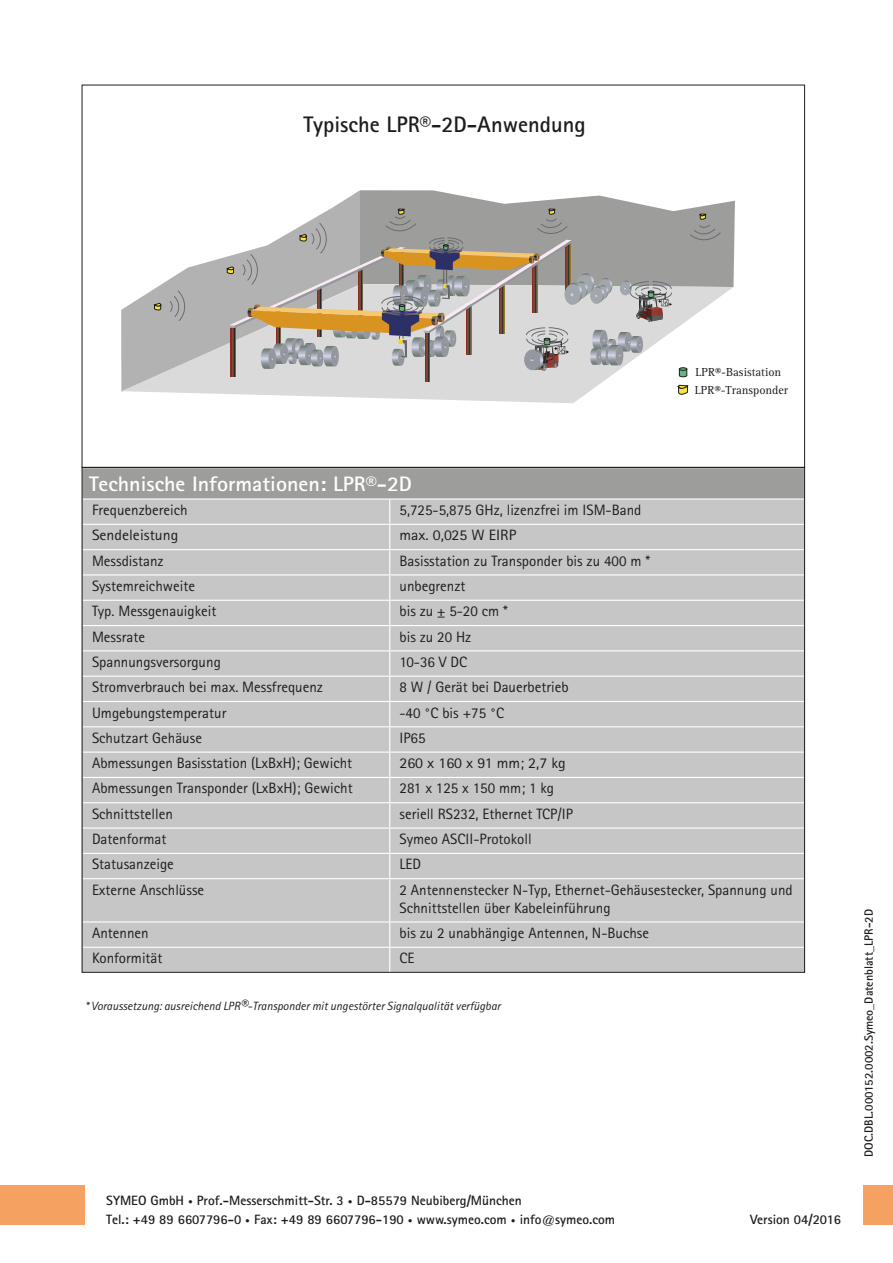
<style>
.page{position:relative;width:893px;height:1263px;background:#fff}
.page>*{position:absolute;margin:0;border:0;box-sizing:border-box;transform-origin:0 0}
.t1{font:700 22.5px "Agfa Rotis Sans Serif";color:#1d1d1b}
.t2{font:700 21px "Agfa Rotis Sans Serif";color:#fff;scale:1.05 1}
.t3{font:15px/18px "Agfa Rotis Sans Serif";color:#1d1d1b}
.t4{font:15px "Agfa Rotis Sans Serif";color:#1d1d1b;scale:1.05 1}
.t5{font:700 13.5px/19.5px "Agfa Rotis Sans Serif";color:#1d1d1b}
.t6{font:italic 12px "Agfa Rotis Sans Serif";color:#1d1d1b}
.t7{font:700 12px "Agfa Rotis Sans Serif";color:#1d1d1b}
.t8{font:12px/17.9px "Agfa Rotis Serif";color:#1d1d1b}
.s1{font-size:15px}
.s2{font-size:9px}
</style>
<div class="page">
<div style="left:0;top:1185px;width:85px;height:39px;background:#f5a162"></div>
<div style="left:863px;top:1185px;width:30px;height:39px;background:#f5a162"></div>
<div style="left:82px;top:468px;width:722px;height:31px;background:#9d9d9c"></div>
<div style="left:84px;top:500px;width:719px;height:471px;background:#c6c6c6"></div>
<hr style="left:83px;top:524px;width:307px;height:1px;background:#fff">
<hr style="left:390px;top:524px;width:414px;height:1px;background:#fff">
<hr style="left:83px;top:549px;width:307px;height:1px;background:#fff">
<hr style="left:390px;top:549px;width:414px;height:1px;background:#fff">
<hr style="left:83px;top:574px;width:307px;height:1px;background:#fff">
<hr style="left:390px;top:574px;width:414px;height:1px;background:#fff">
<hr style="left:83px;top:600px;width:307px;height:1px;background:#fff">
<hr style="left:390px;top:600px;width:414px;height:1px;background:#fff">
<hr style="left:83px;top:625px;width:307px;height:1px;background:#fff">
<hr style="left:390px;top:625px;width:414px;height:1px;background:#fff">
<hr style="left:83px;top:650px;width:307px;height:1px;background:#fff">
<hr style="left:390px;top:650px;width:414px;height:1px;background:#fff">
<hr style="left:83px;top:676px;width:307px;height:1px;background:#fff">
<hr style="left:390px;top:676px;width:414px;height:1px;background:#fff">
<hr style="left:83px;top:701px;width:307px;height:1px;background:#fff">
<hr style="left:390px;top:701px;width:414px;height:1px;background:#fff">
<hr style="left:83px;top:726px;width:307px;height:1px;background:#fff">
<hr style="left:390px;top:726px;width:414px;height:1px;background:#fff">
<hr style="left:83px;top:751px;width:307px;height:2px;background:#fff">
<hr style="left:390px;top:751px;width:414px;height:2px;background:#fff">
<hr style="left:83px;top:777px;width:307px;height:1px;background:#fff">
<hr style="left:390px;top:777px;width:414px;height:1px;background:#fff">
<hr style="left:83px;top:802px;width:307px;height:1px;background:#fff">
<hr style="left:390px;top:802px;width:414px;height:1px;background:#fff">
<hr style="left:83px;top:827px;width:307px;height:2px;background:#fff">
<hr style="left:390px;top:827px;width:414px;height:2px;background:#fff">
<hr style="left:83px;top:853px;width:307px;height:1px;background:#fff">
<hr style="left:390px;top:853px;width:414px;height:1px;background:#fff">
<svg style="left:389px;top:500px;width:1px;height:378px"></svg>
<hr style="left:83px;top:878px;width:307px;height:1px;background:#fff">
<hr style="left:390px;top:878px;width:414px;height:1px;background:#fff">
<hr style="left:389px;top:879px;width:1px;height:42px;background:#fff">
<hr style="left:83px;top:921px;width:307px;height:1px;background:#fff">
<hr style="left:390px;top:921px;width:414px;height:1px;background:#fff">
<hr style="left:83px;top:947px;width:307px;height:1px;background:#fff">
<hr style="left:390px;top:947px;width:414px;height:1px;background:#fff">
<svg style="left:389px;top:922px;width:1px;height:49px"></svg>
<hr style="left:83px;top:498px;width:307px;height:2px;background:#fff">
<hr style="left:390px;top:498px;width:414px;height:2px;background:#fff">
<svg style="left:162px;top:256px;width:65px;height:28px;fill:#b3b2b2"></svg>
<svg style="left:121px;top:284px;width:462px;height:119px;fill:#b3b2b2"></svg>
<svg style="left:154px;top:303px;width:8px;height:8px"></svg>
<svg style="left:227px;top:190px;width:508px;height:206px"></svg>
<h1 class="t1" style="left:304px;top:110px;width:284px">Typische LPR®-2D-Anwendung</h1>
<p class="t8" style="left:695px;top:364px;width:95px">LPR®-Basistation<br>LPR®-Transponder</p>
<h2 class="t2" style="left:89px;top:471px;width:309px">Technische Informationen: LPR®-2D</h2>
<p class="t3" style="left:92px;top:501px;width:97px">Frequenzbereich</p>
<p class="t3" style="left:399px;top:501px;width:243px">5,725-5,875 GHz, lizenzfrei im ISM-Band</p>
<p class="t4" style="left:92px;top:526px;width:84px">Sendeleistung</p>
<p class="t4" style="left:399px;top:526px;width:113px">max. 0,025 W EIRP</p>
<p class="t3" style="left:92px;top:551px;width:73px">Messdistanz</p>
<p class="t3" style="left:399px;top:551px;width:252px">Basisstation zu Transponder bis zu 400 m *</p>
<p class="t3" style="left:92px;top:577px;width:105px">Systemreichweite</p>
<p class="t3" style="left:399px;top:577px;width:68px">unbegrenzt</p>
<p class="t3" style="left:92px;top:602px;width:126px">Typ. Messgenauigkeit</p>
<p class="t3" style="left:399px;top:602px;width:110px">bis zu ± 5-20 cm *</p>
<p class="t3" style="left:92px;top:627px;width:55px">Messrate</p>
<p class="t3" style="left:399px;top:627px;width:73px">bis zu 20 Hz</p>
<p class="t3" style="left:92px;top:653px;width:130px">Spannungsversorgung</p>
<p class="t3" style="left:399px;top:653px;width:69px">10-36 V DC</p>
<p class="t3" style="left:92px;top:678px;width:233px">Stromverbrauch bei max. Messfrequenz</p>
<p class="t3" style="left:399px;top:678px;width:171px">8 W / Gerät bei Dauerbetrieb</p>
<p class="t3" style="left:92px;top:703px;width:136px">Umgebungstemperatur</p>
<p class="t3" style="left:399px;top:703px;width:106px">-40 °C bis +75 °C</p>
<p class="t3" style="left:92px;top:729px;width:111px">Schutzart Gehäuse</p>
<p class="t3" style="left:399px;top:729px;width:28px">IP65</p>
<p class="t3" style="left:92px;top:754px;width:262px">Abmessungen Basisstation (LxBxH); Gewicht</p>
<p class="t4" style="left:399px;top:754px;width:160px">260 x 160 x 91 mm; 2,7 kg</p>
<p class="t3" style="left:92px;top:779px;width:262px">Abmessungen Transponder (LxBxH); Gewicht</p>
<p class="t3" style="left:399px;top:779px;width:156px">281 x 125 x 150 mm; 1 kg</p>
<p class="t3" style="left:92px;top:805px;width:82px">Schnittstellen</p>
<p class="t3" style="left:399px;top:805px;width:175px">seriell RS232, Ethernet TCP/IP</p>
<p class="t3" style="left:92px;top:830px;width:76px">Datenformat</p>
<p class="t3" style="left:399px;top:830px;width:134px">Symeo ASCII-Protokoll</p>
<p class="t3" style="left:92px;top:855px;width:83px">Statusanzeige</p>
<p class="t3" style="left:399px;top:855px;width:23px">LED</p>
<p class="t3" style="left:92px;top:880px;width:114px">Externe Anschlüsse</p>
<p class="t3" style="left:399px;top:880px;width:395px">2 Antennenstecker N-Typ, Ethernet-Gehäusestecker, Spannung und<br>Schnittstellen über Kabeleinführung</p>
<p class="t3" style="left:92px;top:924px;width:58px">Antennen</p>
<p class="t3" style="left:399px;top:924px;width:251px">bis zu 2 unabhängige Antennen, N-Buchse</p>
<p class="t3" style="left:92px;top:949px;width:72px">Konformität</p>
<p class="t3" style="left:399px;top:949px;width:16px">CE</p>
<p class="t6" style="left:85px;top:998px;width:417px">* Voraussetzung: ausreichend LPR<span class="s1">®</span>-Transponder mit ungestörter Signalqualität verfügbar</p>
<p class="t5" style="left:106px;top:1190px;width:510px">SYMEO GmbH <span class="s2">•</span> Prof.-Messerschmitt-Str. 3 <span class="s2">•</span> D-85579 Neubiberg/München<br>Tel.: +49 89 6607796-0 <span class="s2">•</span> Fax: +49 89 6607796-190 <span class="s2">•</span> www.symeo.com <span class="s2">•</span> info@symeo.com</p>
<p class="t5" style="left:750px;top:1209px;width:92px">Version 04/2016</p>
<p class="t7" style="left:861px;top:1157px;width:249px;rotate:-90deg">DOC.DBL.000152.0002.Symeo_Datenblatt_LPR-2D</p>
</div>
